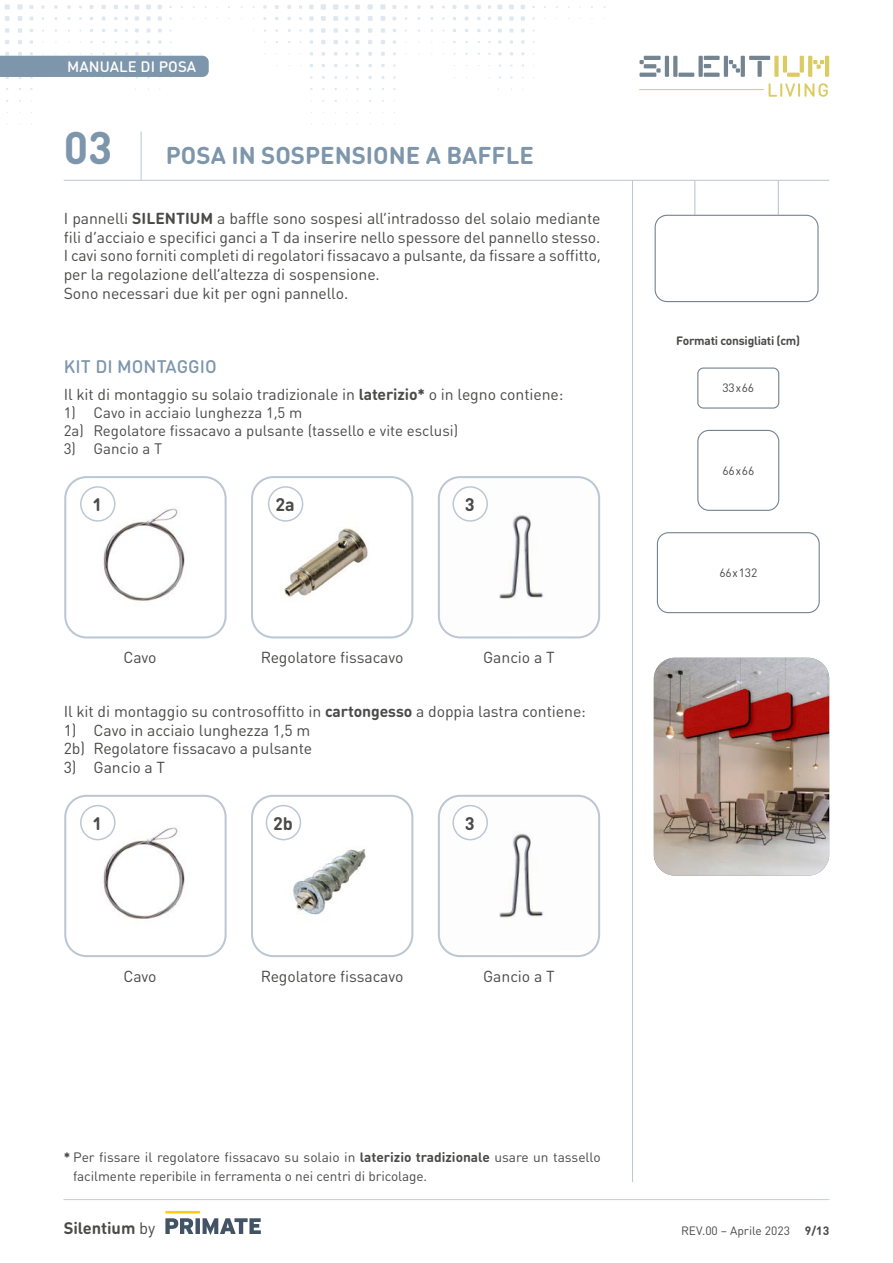
<style>
.page{position:relative;width:893px;height:1263px;background:#fff}
.page>*{position:absolute;margin:0;border:0;box-sizing:border-box;transform-origin:0 0}
.t1{font:700 24px "FFDIN Round Pro";color:#7e96ab}
.t2{font:500 18px "FFDIN Round Pro";letter-spacing:.005em;color:#7e96ab}
.t3{font:700 18px "FFDIN Round Pro";color:#4a4a49}
.t4{font:700 16.5px "FFDIN Round Pro";letter-spacing:-.005em;color:#4a4a49}
.t5{font:15.75px/18.8px "FFDIN Round Pro";letter-spacing:-.005em;color:#4a4a49}
.t6{font:15px/18px "FFDIN Round Pro";color:#4a4a49}
.t7{font:500 15px "FFDIN Round Pro";letter-spacing:.005em;color:#fff}
.t8{font:13.5px/18.8px "FFDIN Round Pro";letter-spacing:-.005em;color:#4a4a49}
.t9{font:12px "FFDIN Round Pro";color:#4a4a49}
.t10{font:700 12px "FFDIN Round Pro";letter-spacing:-.02em;color:#4a4a49}
.s1{font-size:45px}
.s2{font-weight:700}
.s3{font-weight:400}
</style>
<div class="page">
<img style="left:654px;top:658px;width:175px;height:218px">
<hr style="left:694px;top:181px;width:1px;height:34px;background:#bcc7d3">
<hr style="left:778px;top:181px;width:1px;height:34px;background:#bcc7d3">
<div style="left:655px;top:215px;width:164px;height:87px;border:1px solid #748490;border-radius:12px"></div>
<div style="left:697px;top:430px;width:82px;height:81px;border:1px solid #748490;border-radius:11px"></div>
<div style="left:697px;top:367px;width:82px;height:42px;border:1px solid #748490;border-radius:6px"></div>
<div style="left:657px;top:532px;width:163px;height:81px;border:1px solid #748490;border-radius:11px"></div>
<img style="left:80px;top:827px;width:105px;height:92px">
<div style="left:64px;top:795px;width:163px;height:162px;border:2px solid #bcc7d3;border-radius:21px"></div>
<div style="left:81px;top:806px;width:34px;height:34px;background:#fff;border-radius:50%"></div>
<div style="left:80px;top:805px;width:36px;height:35px;border:2px solid #bcc7d3;border-radius:50%"></div>
<img style="left:254px;top:798px;width:158px;height:152px">
<div style="left:251px;top:795px;width:162px;height:162px;border:2px solid #bcc7d3;border-radius:21px"></div>
<div style="left:266px;top:806px;width:34px;height:34px;background:#fff;border-radius:50%"></div>
<div style="left:266px;top:805px;width:35px;height:35px;border:2px solid #bcc7d3;border-radius:50%"></div>
<img style="left:441px;top:479px;width:156px;height:157px">
<div style="left:438px;top:476px;width:162px;height:162px;border:2px solid #bcc7d3;border-radius:21px"></div>
<div style="left:453px;top:487px;width:34px;height:34px;background:#fff;border-radius:50%"></div>
<div style="left:452px;top:486px;width:36px;height:36px;border:2px solid #bcc7d3;border-radius:50%"></div>
<img style="left:441px;top:798px;width:156px;height:156px">
<div style="left:438px;top:795px;width:162px;height:162px;border:2px solid #bcc7d3;border-radius:21px"></div>
<div style="left:453px;top:806px;width:34px;height:34px;background:#fff;border-radius:50%"></div>
<div style="left:452px;top:805px;width:36px;height:35px;border:2px solid #bcc7d3;border-radius:50%"></div>
<img style="left:80px;top:508px;width:105px;height:93px">
<div style="left:64px;top:476px;width:163px;height:162px;border:2px solid #bcc7d3;border-radius:21px"></div>
<div style="left:81px;top:487px;width:34px;height:34px;background:#fff;border-radius:50%"></div>
<div style="left:80px;top:486px;width:36px;height:36px;border:2px solid #bcc7d3;border-radius:50%"></div>
<div style="left:251px;top:476px;width:162px;height:162px;border:2px solid #bcc7d3;border-radius:21px"></div>
<div style="left:268px;top:486px;width:35px;height:36px;border:2px solid #bcc7d3;border-radius:50%"></div>
<img style="left:284px;top:527px;width:84px;height:70px">
<svg style="left:0;top:4px;width:606px;height:121px"></svg>
<hr style="left:64px;top:1199px;width:765px;height:1px;background:#c2d0e3">
<hr style="left:165px;top:1211px;width:35px;height:2px;background:#ffcd00">
<svg style="left:165px;top:1218px;width:96px;height:17px"></svg>
<div style="left:0;top:56px;width:209px;height:21px;background:#7e96ab"></div>
<svg style="left:639px;top:56px;width:190px;height:21px"></svg>
<hr style="left:639px;top:89px;width:125px;height:1px;background:#dccb61">
<svg style="left:769px;top:83px;width:59px;height:14px"></svg>
<hr style="left:64px;top:180px;width:765px;height:1px;background:#bcc7d3">
<hr style="left:632px;top:180px;width:1px;height:1002px;background:#bcc7d3">
<hr style="left:141px;top:132px;width:1px;height:48px;background:#bcc7d3">
<p class="t7" style="left:67px;top:56px;width:131px">MANUALE DI POSA</p>
<h1 class="t1" style="left:64px;top:138px;width:472px"><span class="s1">03</span> POSA IN SOSPENSIONE A BAFFLE</h1>
<p class="t5" style="left:64px;top:208px;width:538px">I pannelli <span class="s2">SILENTIUM</span> a baffle sono sospesi all’intradosso del solaio mediante fili d’acciaio e specifici ganci a T da inserire nello spessore del pannello stesso.<br>I cavi sono forniti completi di regolatori fissacavo a pulsante, da fissare a soffitto, per la regolazione dell’altezza di sospensione.<br>Sono necessari due kit per ogni pannello.</p>
<p class="t2" style="left:64px;top:354px;width:155px">KIT DI MONTAGGIO</p>
<p class="t5" style="left:64px;top:385px;width:501px">Il kit di montaggio su solaio tradizionale in <span class="s2">laterizio*</span> o in legno contiene:</p>
<p class="t6" style="left:64px;top:403px;width:396px">1) Cavo in acciaio lunghezza 1,5 m<br>2a) Regolatore fissacavo a pulsante (tassello e vite esclusi)</p>
<p class="t6" style="left:64px;top:439px;width:100px">3) Gancio a T</p>
<p class="t3" style="left:92px;top:492px;width:11px">1</p>
<p class="t5" style="left:123px;top:647px;width:35px">Cavo</p>
<p class="t3" style="left:275px;top:492px;width:21px">2a</p>
<p class="t5" style="left:261px;top:647px;width:144px">Regolatore fissacavo</p>
<p class="t3" style="left:465px;top:492px;width:11px">3</p>
<p class="t5" style="left:483px;top:647px;width:73px">Gancio a T</p>
<p class="t5" style="left:64px;top:701px;width:524px">Il kit di montaggio su controsoffitto in <span class="s2">cartongesso</span> a doppia lastra contiene:</p>
<p class="t5" style="left:64px;top:720px;width:250px">1) Cavo in acciaio lunghezza 1,5 m<br>2b) Regolatore fissacavo a pulsante</p>
<p class="t5" style="left:64px;top:757px;width:103px">3) Gancio a T</p>
<p class="t3" style="left:92px;top:810px;width:11px">1</p>
<p class="t5" style="left:123px;top:966px;width:35px">Cavo</p>
<p class="t3" style="left:273px;top:810px;width:21px">2b</p>
<p class="t5" style="left:261px;top:966px;width:144px">Regolatore fissacavo</p>
<p class="t3" style="left:465px;top:810px;width:11px">3</p>
<p class="t5" style="left:483px;top:966px;width:73px">Gancio a T</p>
<p class="t10" style="left:676px;top:332px;width:125px">Formati consigliati (cm)</p>
<p class="t9" style="left:722px;top:380px;width:33px">33x66</p>
<p class="t9" style="left:722px;top:462px;width:33px">66x66</p>
<p class="t9" style="left:719px;top:565px;width:39px">66x132</p>
<p class="t8" style="left:73px;top:1147px;width:529px;text-indent:-9px"><span class="s2">*</span> Per fissare il regolatore fissacavo su solaio in <span class="s2">laterizio tradizionale</span> usare un tassello facilmente reperibile in ferramenta o nei centri di bricolage.</p>
<p class="t4" style="left:64px;top:1216px;width:93px">Silentium <span class="s3">by</span></p>
<p class="t9" style="left:681px;top:1222px;width:150px">REV.00 – Aprile 2023 <span class="s2">9/13</span></p>
</div>
